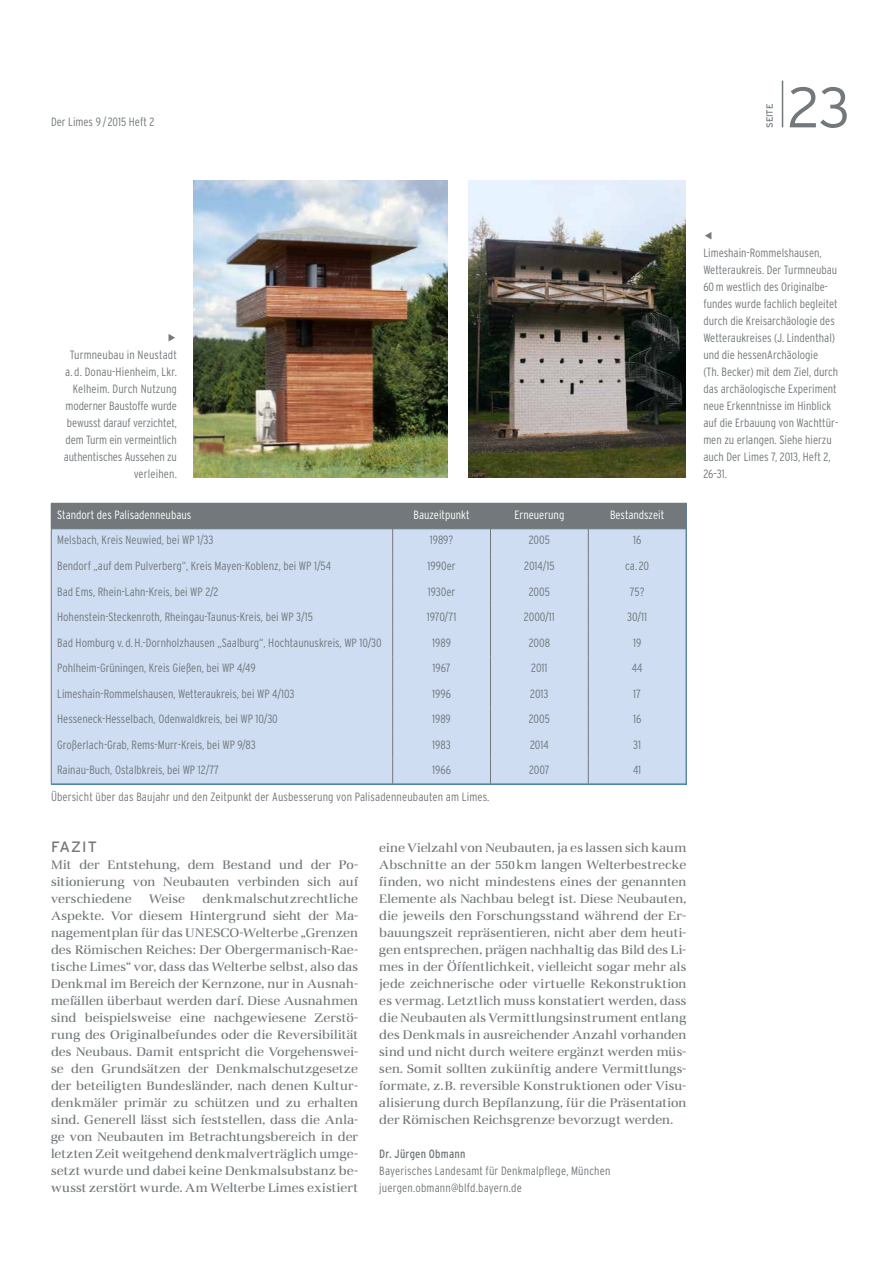
<style>
.page{position:relative;width:893px;height:1263px;background:#fff}
.page>*{position:absolute;margin:0;border:0;box-sizing:border-box;transform-origin:0 0}
.t1{font:300 56.85px "Interstate";color:#72787b}
.t2{font:15px "Interstate";letter-spacing:.075em;color:#72787b}
.t3{font:12.75px/17px "Marconi EF";letter-spacing:.01em;color:#72787b;text-align:justify}
.t4{font:300 condensed 12px/17px "Interstate";color:#72787b}
.t5{font:300 condensed 12px "Interstate";color:#fff}
.t6{font:condensed 12px "Interstate";letter-spacing:.015em;color:#72787b}
.t7{font:9px "Interstate";letter-spacing:-.025em;color:#72787b}
</style>
<div class="page">
<img style="left:469px;top:181px;width:217px;height:297px">
<svg style="left:51px;top:503px;width:636px;height:281px;background:#c4d2e5"></svg>
<hr style="left:51px;top:784px;width:342px;height:1px;background:#72787b">
<hr style="left:393px;top:784px;width:97px;height:1px;background:#72787b">
<hr style="left:490px;top:784px;width:98px;height:1px;background:#72787b">
<hr style="left:588px;top:784px;width:98px;height:1px;background:#72787b">
<hr style="left:51px;top:528px;width:342px;height:1px;background:#72787b">
<hr style="left:393px;top:528px;width:97px;height:1px;background:#72787b">
<hr style="left:490px;top:528px;width:98px;height:1px;background:#72787b">
<hr style="left:588px;top:528px;width:98px;height:1px;background:#72787b">
<img style="left:194px;top:181px;width:253px;height:297px">
<hr style="left:782px;top:81px;width:1px;height:46px;background:#72787b">
<p class="t4" style="left:51px;top:113px;width:105px">Der Limes 9 /2015 Heft 2</p>
<p class="t7" style="left:764px;top:128px;width:25px;rotate:-90deg">SEITE</p>
<h1 class="t1" style="left:787px;top:75px;width:64px">23</h1>
<p class="t4" style="left:64px;top:346px;width:115px;text-align:right">Turmneubau in Neustadt a. d. Donau-Hienheim, Lkr.<br>Kelheim. Durch Nutzung moderner Baustoffe wurde bewusst darauf verzichtet, dem Turm ein vermeintlich authentisches Aussehen zu verleihen.</p>
<p class="t5" style="left:57px;top:508px;width:136px">Standort des Palisadenneubaus</p>
<p class="t5" style="left:414px;top:508px;width:58px">Bauzeitpunkt</p>
<p class="t5" style="left:514px;top:508px;width:51px">Erneuerung</p>
<p class="t5" style="left:610px;top:508px;width:56px">Bestandszeit</p>
<p class="t4" style="left:57px;top:532px;width:158px">Melsbach, Kreis Neuwied, bei WP 1/33</p>
<p class="t4" style="left:430px;top:532px;width:25px">1989?</p>
<p class="t4" style="left:529px;top:532px;width:23px">2005</p>
<p class="t4" style="left:633px;top:532px;width:10px">16</p>
<p class="t4" style="left:57px;top:557px;width:275px">Bendorf „auf dem Pulverberg“, Kreis Mayen-Koblenz, bei WP 1/54</p>
<p class="t4" style="left:427px;top:557px;width:30px">1990er</p>
<p class="t4" style="left:524px;top:557px;width:32px">2014/15</p>
<p class="t4" style="left:625px;top:557px;width:25px">ca. 20</p>
<p class="t4" style="left:57px;top:583px;width:163px">Bad Ems, Rhein-Lahn-Kreis, bei WP 2/2</p>
<p class="t4" style="left:428px;top:583px;width:29px">1930er</p>
<p class="t4" style="left:529px;top:583px;width:23px">2005</p>
<p class="t4" style="left:630px;top:583px;width:16px">75?</p>
<p class="t4" style="left:57px;top:608px;width:257px">Hohenstein-Steckenroth, Rheingau-Taunus-Kreis, bei WP 3/15</p>
<p class="t4" style="left:427px;top:608px;width:31px">1970/71</p>
<p class="t4" style="left:524px;top:608px;width:32px">2000/11</p>
<p class="t4" style="left:627px;top:608px;width:21px">30/11</p>
<p class="t4" style="left:57px;top:634px;width:326px">Bad Homburg v. d.H.-Dornholzhausen „Saalburg“, Hochtaunuskreis, WP 10/30</p>
<p class="t4" style="left:432px;top:634px;width:20px">1989</p>
<p class="t4" style="left:529px;top:634px;width:23px">2008</p>
<p class="t4" style="left:633px;top:634px;width:10px">19</p>
<p class="t4" style="left:57px;top:659px;width:200px">Pohlheim-Grüningen, Kreis Gießen, bei WP 4/49</p>
<p class="t4" style="left:433px;top:659px;width:19px">1967</p>
<p class="t4" style="left:531px;top:659px;width:18px">2011</p>
<p class="t4" style="left:632px;top:659px;width:12px">44</p>
<p class="t4" style="left:57px;top:685px;width:239px">Limeshain-Rommelshausen, Wetteraukreis, bei WP 4/103</p>
<p class="t4" style="left:432px;top:685px;width:20px">1996</p>
<p class="t4" style="left:530px;top:685px;width:20px">2013</p>
<p class="t4" style="left:633px;top:685px;width:9px">17</p>
<p class="t4" style="left:57px;top:710px;width:222px">Hesseneck-Hesselbach, Odenwaldkreis, bei WP 10/30</p>
<p class="t4" style="left:432px;top:710px;width:20px">1989</p>
<p class="t4" style="left:529px;top:710px;width:23px">2005</p>
<p class="t4" style="left:633px;top:710px;width:10px">16</p>
<p class="t4" style="left:57px;top:736px;width:200px">Großerlach-Grab, Rems-Murr-Kreis, bei WP 9/83</p>
<p class="t4" style="left:432px;top:736px;width:20px">1983</p>
<p class="t4" style="left:530px;top:736px;width:20px">2014</p>
<p class="t4" style="left:633px;top:736px;width:9px">31</p>
<p class="t4" style="left:57px;top:761px;width:163px">Rainau-Buch, Ostalbkreis, bei WP 12/77</p>
<p class="t4" style="left:432px;top:761px;width:20px">1966</p>
<p class="t4" style="left:529px;top:761px;width:22px">2007</p>
<p class="t4" style="left:633px;top:761px;width:10px">41</p>
<p class="t4" style="left:51px;top:788px;width:440px">Übersicht über das Baujahr und den Zeitpunkt der Ausbesserung von Palisadenneubauten am Limes.</p>
<p class="t2" style="left:51px;top:838px;width:47px">FAZIT</p>
<p class="t3" style="left:51px;top:856px;width:309px">Mit der Entstehung, dem Bestand und der Po&shy;sitionierung von Neubauten verbinden sich auf verschiedene</p>
<p class="t3" style="left:51px;top:890px;width:309px;text-indent:151px">denkmalschutzrechtliche Aspekte. Vor diesem Hintergrund sieht der Ma&shy;nagementplan für das UNESCO-Welterbe „Grenzen des Römischen Reiches: Der Obergermanisch-Rae&shy;tische Limes“ vor, dass das Welterbe selbst, also das Denkmal im Bereich der Kernzone, nur in Ausnah&shy;mefällen überbaut werden darf. Diese Ausnahmen sind beispielsweise eine nachgewiesene Zerstö&shy;rung des Originalbefundes oder die Reversibilität des Neubaus. Damit entspricht die Vorgehenswei&shy;se den Grundsätzen der Denkmalschutzgesetze der beteiligten Bundesländer, nach denen Kultur&shy;denkmäler primär zu schützen und zu erhalten sind. Generell lässt sich feststellen, dass die Anla&shy;ge von Neubauten im Betrachtungsbereich in der letzten Zeit weitgehend denkmalverträglich umge&shy;setzt wurde und dabei keine Denkmalsubstanz be&shy;wusst zerstört wurde. Am Welterbe Limes existiert</p>
<p class="t3" style="left:149px;top:890px;width:37px">Weise</p>
<p class="t3" style="left:379px;top:839px;width:309px">eine Vielzahl von Neubauten, ja es lassen sich kaum Abschnitte an der 550km langen Welterbestrecke finden, wo nicht mindestens eines der genannten Elemente als Nachbau belegt ist. Diese Neubauten, die jeweils den Forschungsstand während der Er&shy;bauungszeit repräsentieren, nicht aber dem heuti&shy;gen entsprechen, prägen nachhaltig das Bild des Li&shy;mes in der Öffentlichkeit, vielleicht sogar mehr als jede zeichnerische oder virtuelle Rekonstruktion es vermag. Letztlich muss konstatiert werden, dass die Neubauten als Vermittlungsinstrument entlang des Denkmals in ausreichender Anzahl vorhanden sind und nicht durch weitere ergänzt werden müs&shy;sen. Somit sollten zukünftig andere Vermittlungs&shy;formate, z.B. reversible Konstruktionen oder Visu&shy;alisierung durch Bepflanzung, für die Präsentation der Römischen Reichsgrenze bevorzugt werden.</p>
<p class="t6" style="left:379px;top:1147px;width:88px">Dr. Jürgen Obmann</p>
<p class="t4" style="left:379px;top:1162px;width:233px">Bayerisches Landesamt für Denkmalpflege, München juergen.obmann@blfd.bayern.de</p>
<p class="t4" style="left:703px;top:244px;width:136px">Limeshain-Rommelshausen,<br>Wetteraukreis. Der Turmneubau<br>60m westlich des Originalbe&shy;fundes wurde fachlich begleitet durch die Kreisarchäologie des<br>Wetteraukreises (J. Lindenthal) und die hessenArchäologie<br>(Th. Becker) mit dem Ziel, durch das archäologische Experiment neue Erkenntnisse im Hinblick auf die Erbauung von Wachttür&shy;men zu erlangen. Siehe hierzu auch Der Limes 7, 2013, Heft 2,<br>26–31.</p>
</div>
